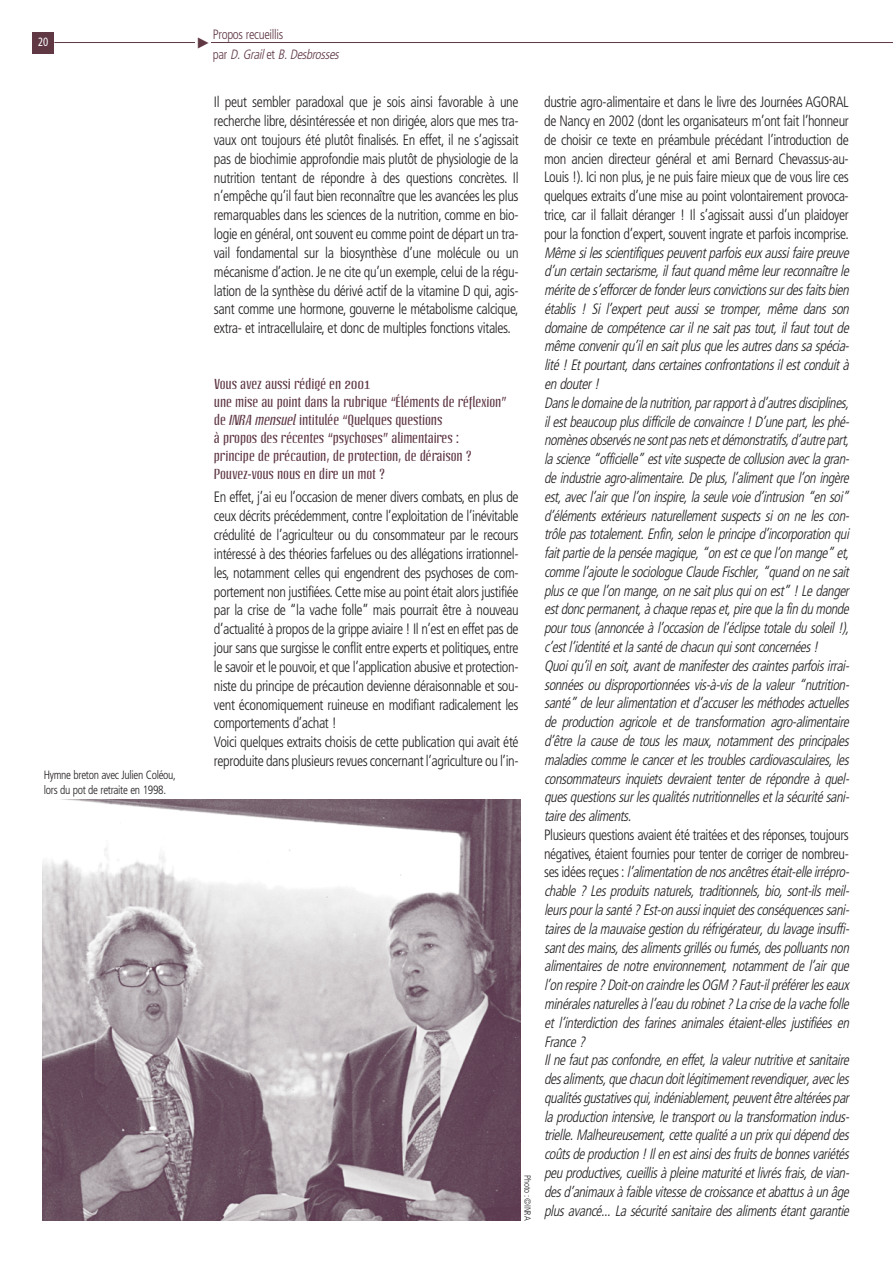
<style>
.page{position:relative;width:893px;height:1263px;background:#fff}
.page>*{position:absolute;margin:0;border:0;box-sizing:border-box;transform-origin:0 0}
.t1{font:300 condensed 15px/18.9px "Frutiger";letter-spacing:-.025em;color:#231f20;text-align:justify;scale:.95 1}
.t2{font:italic 300 condensed 15px/18.8px "Frutiger";letter-spacing:-.03em;color:#231f20;scale:.95 1}
.t3{font:italic 300 condensed 15px/18.8px "Frutiger";letter-spacing:-.03em;color:#231f20;scale:.94 1}
.t4{font:14.25px/18.1px "Linotype Octane";letter-spacing:-.01em;color:#5f3844}
.t5{font:300 condensed 13.5px/19.5px "Frutiger";letter-spacing:-.025em;color:#5f3844;scale:.95 1}
.t6{font:300 condensed 12px/15px "Frutiger";letter-spacing:-.025em;color:#231f20;scale:.95 1}
.t7{font:condensed 12px "Frutiger";color:#fff;scale:.9 1}
.t8{font:300 condensed 9px "Frutiger";letter-spacing:-.025em;color:#231f20;scale:.95 1}
.s1{font-style:italic}
.s2{font-style:normal}
</style>
<div class="page">
<hr style="left:54px;top:42px;width:838px;height:1px;background:#5f3844">
<div style="left:195px;top:28px;width:16px;height:30px;background:#fff"></div>
<div style="left:33px;top:32px;width:21px;height:22px;background:#5f3844"></div>
<img style="left:42px;top:799px;width:478px;height:421px">
<p class="t7" style="left:38px;top:37px;width:13px">20</p>
<p class="t6" style="left:44px;top:769px;width:141px">Hymne breton avec Julien Coléou, lors du pot de retraite en 1998.</p>
<p class="t5" style="left:213px;top:26px;width:137px">Propos recueillis<br>p a r <span class="s1">D.Grail</span>e t <span class="s1">B.Desbrosses</span></p>
<p class="t1" style="left:214px;top:94px;width:322px">Il peut sembler paradoxal que je sois ainsi favorable à une recherche libre, désintéressée et non dirigée, alors que mes tra&shy;vaux ont toujours été plutôt finalisés. En effet, il ne s’agissait pas de biochimie approfondie mais plutôt de physiologie de la nutrition tentant de répondre à des questions concrètes. Il n’empêche qu’il faut bien reconnaître que les avancées les plus remarquables dans les sciences de la nutrition, comme en bio&shy;logie en général, ont souvent eu comme point de départ un tra&shy;vail fondamental sur la biosynthèse d’une molécule ou un mécanisme d’action. Je ne cite qu’un exemple, celui de la régu&shy;lation de la synthèse du dérivé actif de la vitamine D qui, agis&shy;sant comme une hormone, gouverne le métabolisme calcique, extra- et intracellulaire, et donc de multiples fonctions vitales.</p>
<p class="t4" style="left:214px;top:375px;width:294px">Vous avez aussi rédigé en 2001<br>une mise au point dans la rubrique “Éléments de réflexion” de <span class="s1">INRA mensuel</span> intitulée “Quelques questions<br>à propos des récentes “psychoses” alimentaires :<br>principe de précaution, de protection, de déraison ?<br>Pouvez-vous nous en dire un mot ?</p>
<p class="t1" style="left:214px;top:489px;width:322px;text-align:left">En effet, j’ai eu l’occasion de mener divers combats, en plus de ceux décrits précédemment, contre l’exploitation de l’inévitable crédulité de l’agriculteur ou du consommateur par le recours intéressé à des théories farfelues ou des allégations irrationnel&shy;les, notamment celles qui engendrent des psychoses de com&shy;portement non justifiées. Cette mise au point était alors justifiée par la crise de “la vache folle” mais pourrait être à nouveau d’actualité à propos de la grippe aviaire ! Il n’est en effet pas de jour sans que surgisse le conflit entre experts et politiques, entre le savoir et le pouvoir, et que l’application abusive et protection&shy;niste du principe de précaution devienne déraisonnable et sou&shy;vent économiquement ruineuse en modifiant radicalement les comportements d’achat !<br>Voici quelques extraits choisis de cette publication qui avait été reproduite dans plusieurs revues concernant l’agriculture ou l’in-</p>
<p class="t8" style="left:531px;top:1175px;width:49px;rotate:90deg">Photo : ©INRA</p>
<p class="t1" style="left:544px;top:94px;width:322px">dustrie agro-alimentaire et dans le livre des Journées AGORAL de Nancy en 2002 (dont les organisateurs m’ont fait l’honneur de choisir ce texte en préambule précédant l’introduction de mon ancien directeur général et ami Bernard Chevassus-au-Louis !). Ici non plus, je ne puis faire mieux que de vous lire ces quelques extraits d’une mise au point volontairement provoca&shy;trice, car il fallait déranger ! Il s’agissait aussi d’un plaidoyer pour la fonction d’expert, souvent ingrate et parfois incomprise.</p>
<p class="t2" style="left:544px;top:244px;width:325px">Mêmesilesscientifiquespeuventparfoiseuxaussifairepreuve d’uncertainsectarisme,ilfautquandmêmeleurreconnaîtrele méritedes’efforcerdefonderleursconvictionssurdesfaitsbien établis ! Si l’expert peut aussi se tromper, même dans son domainedecompétencecarilnesaitpastout,ilfauttoutde mêmeconvenirqu’ilensaitplusquelesautresdanssaspécia&shy;lité!Etpourtant,danscertainesconfrontationsilestconduità endouter!<br>Dansledomainedelanutrition,parrapportàd’autresdisciplines, ilestbeaucoupplusdifficiledeconvaincre!D’unepart,lesphé&shy;nomènesobservésnesontpasnetsetdémonstratifs,d’autrepart, lascience“officielle” estvitesuspectedecollusionaveclagran&shy;de industrie agro-alimentaire. De plus, l’aliment que l’on ingère est,avecl’airquel’oninspire,laseulevoied’intrusion“ensoi” d’éléments extérieurs naturellement suspects si on ne les con&shy;trôlepastotalement.Enfin,selonleprinciped’incorporationqui faitpartiedelapenséemagique,“onestcequel’onmange” et, commel’ajoutelesociologueClaudeFischler,“quandonnesait pluscequel’onmange,onnesaitplusquionest” !Ledanger estdoncpermanent,àchaquerepaset,pirequelafindumonde pourtous(annoncéeàl’occasiondel’éclipsetotaledusoleil!), c’estl’identitéetlasantédechacunquisontconcernées!<br>Quoiqu’ilensoit,avantdemanifesterdescraintesparfoisirrai&shy;sonnées ou disproportionnées vis-à-vis de la valeur “nutrition&shy;santé” deleuralimentationetd’accuserlesméthodesactuelles de production agricole et de transformation agro-alimentaire d’être la cause de tous les maux, notamment des principales maladiescommelecanceretlestroublescardiovasculaires,les consommateurs inquiets devraient tenter de répondre à quel&shy;quesquestionssurlesqualitésnutritionnellesetlasécuritésani&shy;tairedesaliments.</p>
<p class="t3" style="left:544px;top:826px;width:329px"><span class="s2">Plusieurs questions avaient été traitées et des réponses, toujours négatives, étaient fournies pour tenter de corriger de nombreu&shy;s e s i d é e s r e ç u e s :</span> l’alimentationdenosancêtresétait-elleirrépro&shy;chable ? Les produits naturels, traditionnels, bio, sont-ils meil&shy;leurspourlasanté?Est-onaussiinquietdesconséquencessani&shy;tairesdelamauvaisegestionduréfrigérateur,dulavageinsuffi&shy;santdesmains,desalimentsgrillésoufumés,despolluantsnon alimentaires de notre environnement, notamment de l’air que l’onrespire?Doit-oncraindrelesOGM ?Faut-ilpréférerleseaux minéralesnaturellesàl’eaudurobinet?Lacrisedelavachefolle et l’interdiction des farines animales étaient-elles justifiées en France?<br>Ilnefautpasconfondre,eneffet,lavaleurnutritiveetsanitaire desaliments,quechacundoitlégitimementrevendiquer,avecles qualitésgustativesqui,indéniablement,peuventêtrealtéréespar laproductionintensive,letransportoulatransformationindus&shy;trielle.Malheureusement,cettequalitéaunprixquidépenddes coûtsdeproduction!Ilenestainsidesfruitsdebonnesvariétés peuproductives,cueillisàpleinematuritéetlivrésfrais,devian&shy;desd’animauxàfaiblevitessedecroissanceetabattusàunâge plus avancé... La sécurité sanitaire des aliments étant garantie</p>
</div>
